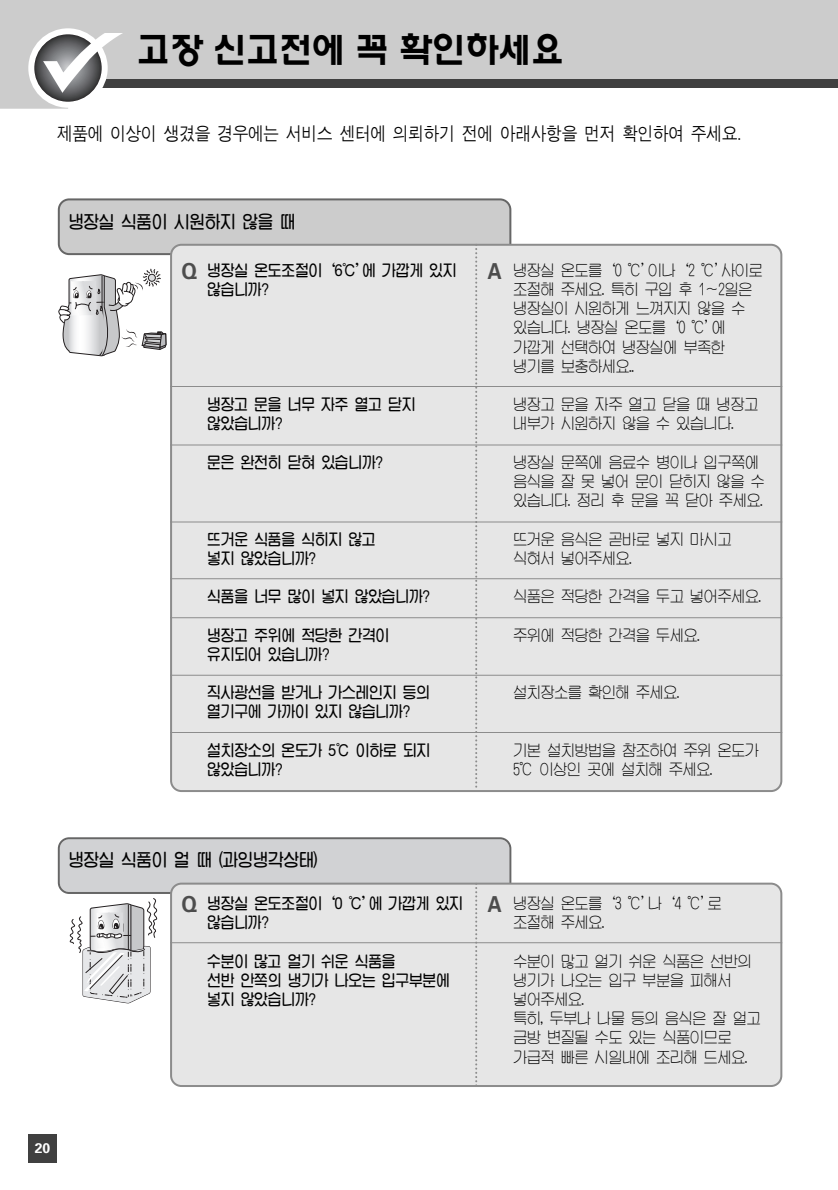
<style>
.page{position:relative;width:838px;height:1190px;background:#fff}
.page>*{position:absolute;margin:0;border:0;box-sizing:border-box;transform-origin:0 0}
.t1{font:700 36px "HY Wul Nun";letter-spacing:-.035em;color:#000;scale:.95 1}
.t2{font:700 22px "Univers";color:#4d4d4d;scale:.9 1}
.t3{font:18px "J Cmg J";letter-spacing:-.05em;color:#000;scale:.9 1}
.t4{font:18px "J Cdn";letter-spacing:-.06em;color:#000;scale:.9 1}
.t5{font:16px/19.2px "J Cna RUSE";letter-spacing:-.045em;color:#000;scale:.9 1}
.t6{font:16px/19.2px "J Cdn";letter-spacing:-.06em;color:#000;scale:.9 1}
.t7{font:700 14px "Univers";color:#fff}
</style>
<div class="page">
<svg style="left:0;top:0;width:838px;height:109px;fill:#ccc"></svg>
<div style="left:57px;top:79px;width:781px;height:9px;background:#404040"></div>
<svg style="left:34px;top:34px;width:68px;height:68px"></svg>
<div style="left:28px;top:28px;width:80px;height:80px;border:6px solid #fff;border-radius:50%"></div>
<div style="left:28px;top:1134px;width:29px;height:28px;background:#404040"></div>
<img style="left:37px;top:33px;width:86px;height:66px">
<svg style="left:69px;top:898px;width:89px;height:106px"></svg>
<svg style="left:58px;top:269px;width:108px;height:88px"></svg>
<div style="left:59px;top:199px;width:451px;height:55px;background:#ccc;border-radius:10px"></div>
<div style="left:58px;top:198px;width:453px;height:57px;border:2px solid #666;border-radius:10px"></div>
<div style="left:60px;top:839px;width:449px;height:53px;background:#d1d2d4;border-radius:9px"></div>
<div style="left:58px;top:837px;width:453px;height:57px;border:2px solid #666;border-radius:10px"></div>
<div style="left:171px;top:245px;width:610px;height:546px;background:#e6e6e6;border-radius:10px"></div>
<div style="left:170px;top:244px;width:612px;height:548px;border:2px solid #8c8c8c;border-radius:10px"></div>
<hr style="left:170px;top:386px;width:612px;height:1px;background:#8c8c8c">
<hr style="left:170px;top:445px;width:612px;height:1px;background:#8c8c8c">
<hr style="left:170px;top:522px;width:612px;height:1px;background:#8c8c8c">
<hr style="left:170px;top:578px;width:612px;height:1px;background:#8c8c8c">
<hr style="left:170px;top:617px;width:612px;height:1px;background:#8c8c8c">
<hr style="left:170px;top:675px;width:612px;height:1px;background:#8c8c8c">
<hr style="left:170px;top:732px;width:612px;height:1px;background:#8c8c8c">
<svg style="left:475px;top:245px;width:2px;height:546px"></svg>
<div style="left:171px;top:884px;width:610px;height:202px;background:#e6e6e6;border-radius:10px"></div>
<div style="left:170px;top:883px;width:612px;height:204px;border:2px solid #8c8c8c;border-radius:10px"></div>
<hr style="left:170px;top:942px;width:612px;height:1px;background:#8c8c8c">
<svg style="left:475px;top:884px;width:2px;height:203px"></svg>
<h1 class="t1" style="left:136px;top:35px;width:453px">고장 신고전에 꼭 확인하세요</h1>
<p class="t3" style="left:57px;top:126px;width:763px">제품에 이상이 생겼을 경우에는 서비스 센터에 의뢰하기 전에 아래사항을 먼저 확인하여 주세요.</p>
<p class="t4" style="left:68px;top:213px;width:255px">냉장실 식품이 시원하지 않을 때</p>
<h2 class="t2" style="left:181px;top:263px;width:19px">Q</h2>
<p class="t6" style="left:207px;top:261px;width:279px">냉장실 온도조절이‘6℃’에 가깝게 있지 않습니까?</p>
<p class="t6" style="left:207px;top:396px;width:234px">냉장고 문을 너무 자주 열고 닫지 않았습니까?</p>
<p class="t6" style="left:207px;top:453px;width:198px">문은 완전히 닫혀 있습니까?</p>
<p class="t6" style="left:207px;top:530px;width:189px">뜨거운 식품을 식히지 않고 넣지 않았습니까?</p>
<p class="t6" style="left:207px;top:588px;width:250px">식품을 너무 많이 넣지 않았습니까?</p>
<p class="t6" style="left:207px;top:626px;width:205px">냉장고 주위에 적당한 간격이 유지되어 있습니까?</p>
<p class="t6" style="left:207px;top:684px;width:250px">직사광선을 받거나 가스레인지 등의 열기구에 가까이 있지 않습니까?</p>
<p class="t6" style="left:207px;top:741px;width:250px">설치장소의 온도가 5℃ 이하로 되지 않았습니까?</p>
<h2 class="t2" style="left:488px;top:263px;width:17px">A</h2>
<p class="t5" style="left:513px;top:261px;width:279px">냉장실 온도를‘0 ℃’이나‘2 ℃’사이로 조절해 주세요. 특히 구입 후 1~2일은 냉장실이 시원하게 느껴지지 않을 수 있습니다. 냉장실 온도를‘0 ℃’에 가깝게 선택하여 냉장실에 부족한 냉기를 보충하세요..</p>
<p class="t5" style="left:513px;top:396px;width:274px">냉장고 문을 자주 열고 닫을 때 냉장고 내부가 시원하지 않을 수 있습니다.</p>
<p class="t5" style="left:513px;top:453px;width:281px">냉장실 문쪽에 음료수 병이나 입구쪽에 음식을 잘 못 넣어 문이 닫히지 않을 수 있습니다. 정리 후 문을 꼭 닫아 주세요.</p>
<p class="t5" style="left:513px;top:530px;width:244px">뜨거운 음식은 곧바로 넣지 마시고 식혀서 넣어주세요.</p>
<p class="t5" style="left:513px;top:588px;width:278px">식품은 적당한 간격을 두고 넣어주세요.</p>
<p class="t5" style="left:513px;top:626px;width:209px">주위에 적당한 간격을 두세요.</p>
<p class="t5" style="left:513px;top:684px;width:187px">설치장소를 확인해 주세요.</p>
<p class="t5" style="left:513px;top:741px;width:275px">기본 설치방법을 참조하여 주위 온도가<br>5℃ 이상인 곳에 설치해 주세요.</p>
<p class="t4" style="left:68px;top:852px;width:279px">냉장실 식품이 얼 때 (과잉냉각상태)</p>
<p class="t6" style="left:207px;top:894px;width:286px">냉장실 온도조절이‘0 ℃’에 가깝게 있지 않습니까?</p>
<p class="t6" style="left:207px;top:952px;width:272px">수분이 많고 얼기 쉬운 식품을<br>선반 안쪽의 냉기가 나오는 입구부분에 넣지 않았습니까?</p>
<h2 class="t2" style="left:181px;top:896px;width:19px">Q</h2>
<h2 class="t2" style="left:488px;top:896px;width:17px">A</h2>
<p class="t5" style="left:513px;top:894px;width:234px">냉장실 온도를‘3 ℃’나‘4 ℃’로 조절해 주세요.</p>
<p class="t5" style="left:513px;top:952px;width:277px">수분이 많고 얼기 쉬운 식품은 선반의 냉기가 나오는 입구 부분을 피해서 넣어주세요.<br>특히, 두부나 나물 등의 음식은 잘 얼고 금방 변질될 수도 있는 식품이므로 가급적 빠른 시일내에 조리해 드세요.</p>
<p class="t7" style="left:35px;top:1143px;width:17px">20</p>
</div>
